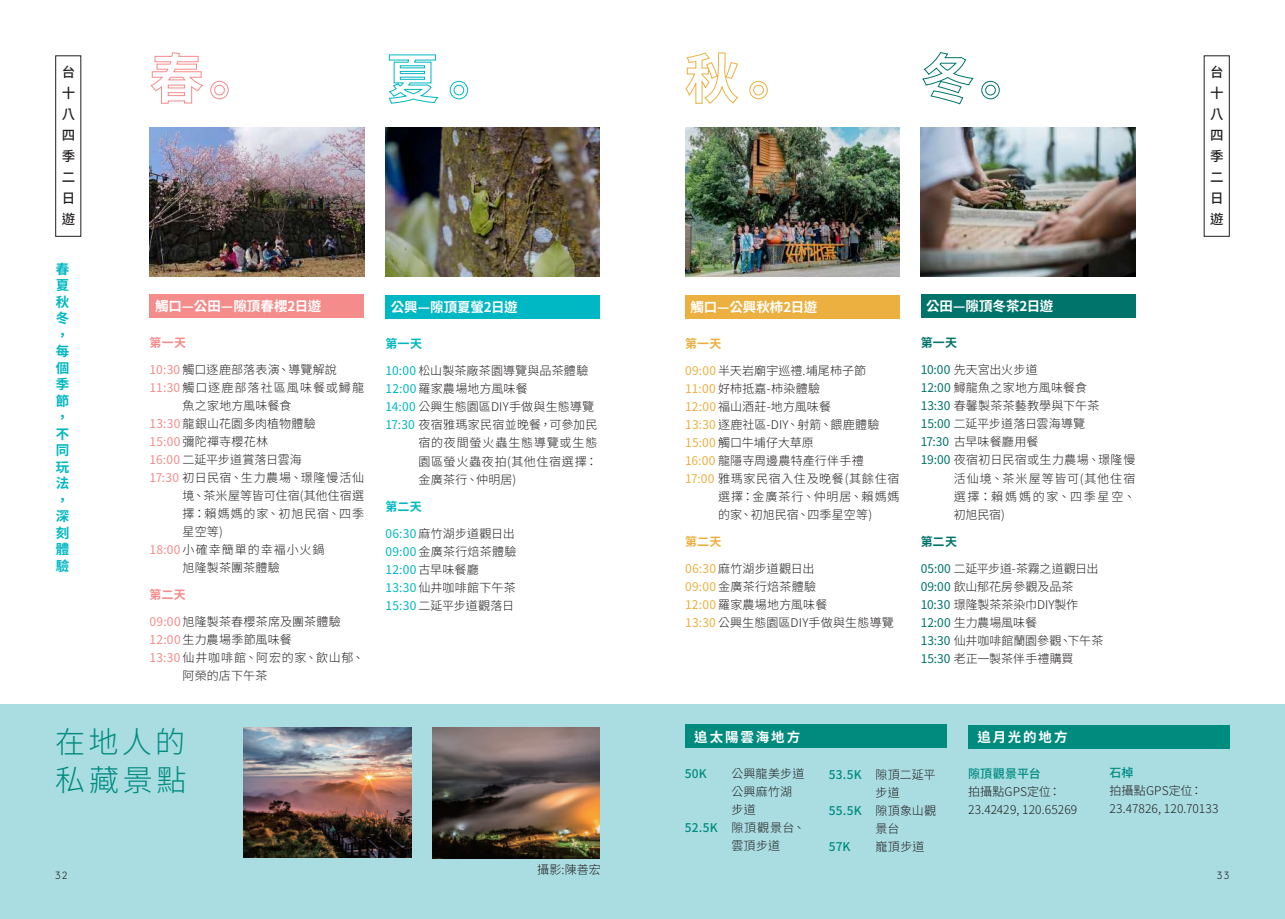
<style>
.page{position:relative;width:1285px;height:919px;background:#fff}
.page>*{position:absolute;margin:0;border:0;box-sizing:border-box;transform-origin:0 0}
.t1{font:300 30px/37.5px "Noto Sans CJ Ktc";letter-spacing:.115em;color:#008b7f}
.t2{font:700 13.5px "Noto Sans CJ Ktc";color:#fff}
.t3{font:700 13.5px/16.5px "Noto Sans CJ Ktc";color:#00b8c3;text-align:justify}
.t4{font:500 13.5px/21px "Noto Sans CJ Ktc";color:#231f20;text-align:justify}
.t5{font:700 13.5px "Noto Sans CJ Ktc";letter-spacing:.145em;color:#fff}
.t6{font:300 12px/18px "Noto Sans CJ Ktc";letter-spacing:.015em;color:#231f20}
.t7{font:300 12px/18px "Noto Sans CJ Ktc";letter-spacing:-.005em;color:#231f20}
.t8{font:300 12px "Noto Sans CJ Ktc";letter-spacing:.06em;color:#231f20}
.t9{font:500 12px "Noto Sans CJ Ktc";letter-spacing:.015em;color:#008b7f}
.t10{font:300 12px "Noto Sans CJ Ktc";letter-spacing:.09em;color:#231f20}
.t11{font:300 12px "Noto Sans CJ Ktc";letter-spacing:.07em;color:#231f20}
.t12{font:300 12px "Noto Sans CJ Ktc";letter-spacing:.085em;color:#231f20}
.t13{font:300 12px "Noto Sans CJ Ktc";letter-spacing:.065em;color:#231f20}
.t14{font:300 12px "Noto Sans CJ Ktc";letter-spacing:.04em;color:#231f20}
.t15{font:300 12px "Noto Sans CJ Ktc";letter-spacing:.075em;color:#231f20}
.t16{font:300 12px "Noto Sans CJ Ktc";letter-spacing:.145em;color:#231f20}
.t17{font:700 12px "Noto Sans CJ Ktc";letter-spacing:.02em;color:#f48c8b}
.t18{font:700 12px "Noto Sans CJ Ktc";letter-spacing:.02em;color:#00b8c3}
.t19{font:700 12px "Noto Sans CJ Ktc";letter-spacing:.02em;color:#ecb041}
.t20{font:700 12px "Noto Sans CJ Ktc";letter-spacing:.02em;color:#00746b}
.t21{font:300 10.5px "Brown";color:#231f20}
.s1{font-weight:400;color:#f48c8b}
.s2{font-weight:400;color:#00b8c3}
.s3{font-weight:400;color:#ecb041}
.s4{font-weight:400;color:#00746b}
.s5{font-weight:500;color:#008b7f}
.s6{font-weight:300;color:#231f20}
</style>
<div class="page">
<div style="left:0;top:704px;width:1284px;height:214px;background:#a9dde2"></div>
<img style="left:244px;top:727px;width:167px;height:130px">
<img style="left:150px;top:128px;width:214px;height:149px">
<img style="left:685px;top:128px;width:214px;height:149px">
<img style="left:385px;top:128px;width:215px;height:149px">
<img style="left:920px;top:128px;width:215px;height:149px">
<div style="left:685px;top:724px;width:261px;height:23px;background:#008b7f"></div>
<div style="left:967px;top:724px;width:262px;height:24px;background:#008b7f"></div>
<div style="left:55px;top:55px;width:26px;height:182px;border:1px solid #231f20"></div>
<div style="left:150px;top:294px;width:214px;height:23px;background:#f48c8b"></div>
<div style="left:685px;top:295px;width:214px;height:23px;background:#ecb041"></div>
<div style="left:385px;top:295px;width:215px;height:23px;background:#00b8c3"></div>
<div style="left:920px;top:294px;width:215px;height:23px;background:#00746b"></div>
<svg style="left:150px;top:52px;width:53px;height:52px"></svg>
<svg style="left:210px;top:81px;width:19px;height:19px"></svg>
<svg style="left:922px;top:52px;width:52px;height:53px"></svg>
<svg style="left:981px;top:81px;width:18px;height:19px"></svg>
<svg style="left:388px;top:54px;width:51px;height:50px"></svg>
<svg style="left:449px;top:81px;width:19px;height:19px"></svg>
<svg style="left:685px;top:52px;width:53px;height:52px"></svg>
<svg style="left:749px;top:81px;width:19px;height:19px"></svg>
<img style="left:432px;top:727px;width:168px;height:131px">
<p class="t4" style="left:62px;top:62px;width:15px">台十八四季二日遊</p>
<p class="t4" style="left:1209px;top:62px;width:15px">台十八四季二日遊</p>
<p class="t3" style="left:56px;top:260px;width:15px">春夏秋冬，每個季節，不同玩法，深刻體驗</p>
<p class="t2" style="left:155px;top:298px;width:168px">觸口—公田—隙頂春櫻2日遊</p>
<p class="t17" style="left:150px;top:335px;width:38px">第一天</p>
<p class="t6" style="left:150px;top:360px;width:189px"><span class="s1">10:30</span> 觸口逐鹿部落表演、導覽解說</p>
<p class="t10" style="left:150px;top:380px;width:216px"><span class="s1">11:30</span> 觸口逐鹿部落社區風味餐或鱘龍</p>
<p class="t6" style="left:183px;top:396px;width:110px">魚之家地方風味餐食</p>
<p class="t6" style="left:150px;top:414px;width:168px"><span class="s1">13:30</span> 龍銀山花園多肉植物體驗</p>
<p class="t6" style="left:150px;top:432px;width:120px"><span class="s1">15:00</span> 彌陀禪寺櫻花林</p>
<p class="t7" style="left:150px;top:450px;width:154px"><span class="s1">16:00</span> 二延平步道賞落日雲海</p>
<p class="t11" style="left:150px;top:470px;width:216px"><span class="s1">17:30</span> 初日民宿、生力農場、璟隆慢活仙</p>
<p class="t6" style="left:183px;top:486px;width:183px">境、茶米屋等皆可住宿(其他住宿選</p>
<p class="t15" style="left:183px;top:506px;width:183px">擇：賴媽媽的家、初旭民宿、四季</p>
<p class="t6" style="left:183px;top:522px;width:42px">星空等)</p>
<p class="t12" style="left:150px;top:542px;width:176px"><span class="s1">18:00</span> 小確幸簡單的幸褔小火鍋</p>
<p class="t6" style="left:183px;top:558px;width:99px">旭隆製茶團茶體驗</p>
<p class="t17" style="left:150px;top:587px;width:38px">第二天</p>
<p class="t6" style="left:150px;top:612px;width:193px"><span class="s1">09:00</span> 旭隆製茶春櫻茶席及團茶體驗</p>
<p class="t6" style="left:150px;top:630px;width:144px"><span class="s1">12:00</span> 生力農場季節風味餐</p>
<p class="t13" style="left:150px;top:650px;width:216px"><span class="s1">13:30</span> 仙井咖啡館、阿宏的家、飲山郁、</p>
<p class="t6" style="left:183px;top:666px;width:86px">阿榮的店下午茶</p>
<h1 class="t1" style="left:55px;top:724px;width:133px">在地人的私藏景點</h1>
<p class="t2" style="left:391px;top:300px;width:128px">公興—隙頂夏螢2日遊</p>
<p class="t18" style="left:385px;top:337px;width:38px">第一天</p>
<p class="t6" style="left:385px;top:362px;width:204px"><span class="s2">10:00</span> 松山製茶廠茶園導覽與品茶體驗</p>
<p class="t6" style="left:385px;top:380px;width:144px"><span class="s2">12:00</span> 羅家農場地方風味餐</p>
<p class="t6" style="left:385px;top:398px;width:210px"><span class="s2">14:00</span> 公興生態園區DIY手做與生態導覽</p>
<p class="t6" style="left:385px;top:416px;width:213px"><span class="s2">17:30</span> 夜宿雅瑪家民宿並晚餐，可參加民</p>
<p class="t11" style="left:418px;top:436px;width:180px">宿的夜間螢火蟲生態導覽或生態</p>
<p class="t8" style="left:418px;top:454px;width:180px">園區螢火蟲夜拍(其他住宿選擇：</p>
<p class="t6" style="left:418px;top:470px;width:99px">金廣茶行、仲明居)</p>
<p class="t18" style="left:385px;top:499px;width:38px">第二天</p>
<p class="t6" style="left:385px;top:524px;width:133px"><span class="s2">06:30</span> 麻竹湖步道觀日出<br><span class="s2">09:00</span> 金廣茶行焙茶體驗<br><span class="s2">12:00</span> 古早味餐廳<br><span class="s2">13:30</span> 仙井咖啡館下午茶<br><span class="s2">15:30</span> 二延平步道觀落日</p>
<p class="t21" style="left:55px;top:867px;width:14px">32</p>
<p class="t6" style="left:537px;top:860px;width:65px">攝影:陳善宏</p>
<p class="t2" style="left:690px;top:299px;width:128px">觸口—公興秋柿2日遊</p>
<p class="t19" style="left:685px;top:336px;width:38px">第一天</p>
<p class="t6" style="left:685px;top:361px;width:183px"><span class="s3">09:00</span> 半天岩廟宇巡禮.埔尾柿子節</p>
<p class="t6" style="left:685px;top:379px;width:137px"><span class="s3">11:00</span> 好柿抵嘉-柿染體驗</p>
<p class="t6" style="left:685px;top:397px;width:148px"><span class="s3">12:00</span> 福山酒莊-地方風味餐</p>
<p class="t6" style="left:685px;top:415px;width:196px"><span class="s3">13:30</span> 逐鹿社區-DIY、射箭、餵鹿體驗</p>
<p class="t6" style="left:685px;top:433px;width:130px"><span class="s3">15:00</span> 觸口牛埔仔大草原</p>
<p class="t6" style="left:685px;top:451px;width:180px"><span class="s3">16:00</span> 龍隱寺周邊農特產行伴手禮</p>
<p class="t8" style="left:685px;top:471px;width:216px"><span class="s3">17:00</span> 雅瑪家民宿入住及晚餐(其餘住宿</p>
<p class="t12" style="left:718px;top:489px;width:183px">選擇：金廣茶行、仲明居、賴媽媽</p>
<p class="t6" style="left:718px;top:505px;width:155px">的家、初旭民宿、四季星空等)</p>
<p class="t19" style="left:685px;top:534px;width:38px">第二天</p>
<p class="t6" style="left:685px;top:559px;width:210px"><span class="s3">06:30</span> 麻竹湖步道觀日出<br><span class="s3">09:00</span> 金廣茶行焙茶體驗<br><span class="s3">12:00</span> 羅家農場地方風味餐<br><span class="s3">13:30</span> 公興生態園區DIY手做與生態導覽</p>
<p class="t2" style="left:925px;top:299px;width:129px">公田—隙頂冬茶2日遊</p>
<p class="t20" style="left:920px;top:336px;width:38px">第一天</p>
<p class="t6" style="left:920px;top:361px;width:119px"><span class="s4">10:00</span> 先天宮出火步道</p>
<p class="t6" style="left:920px;top:379px;width:168px"><span class="s4">12:00</span> 鱘龍魚之家地方風味餐食</p>
<p class="t6" style="left:920px;top:397px;width:180px"><span class="s4">13:30</span> 春馨製茶茶藝教學與下午茶</p>
<p class="t7" style="left:920px;top:415px;width:166px"><span class="s4">15:00</span> 二延平步道落日雲海導覽</p>
<p class="t6" style="left:920px;top:433px;width:119px"><span class="s4">17:30</span> 古早味餐廳用餐</p>
<p class="t14" style="left:920px;top:453px;width:216px"><span class="s4">19:00</span> 夜宿初日民宿或生力農場、璟隆慢</p>
<p class="t10" style="left:953px;top:471px;width:183px">活仙境、茶米屋等皆可(其他住宿</p>
<p class="t16" style="left:953px;top:489px;width:183px">選擇：賴媽媽的家、四季星空、</p>
<p class="t6" style="left:953px;top:505px;width:53px">初旭民宿)</p>
<p class="t20" style="left:920px;top:534px;width:38px">第二天</p>
<p class="t7" style="left:920px;top:559px;width:184px"><span class="s4">05:00</span> 二延平步道-茶霧之道觀日出<br><span class="s4">09:00</span> 飲山郁花房參觀及品茶<br><span class="s4">10:30</span> 璟隆製茶茶染巾DIY製作<br><span class="s4">12:00</span> 生力農場風味餐<br><span class="s4">13:30</span> 仙井咖啡館蘭園參觀、下午茶<br><span class="s4">15:30</span> 老正一製茶伴手禮購買</p>
<p class="t5" style="left:694px;top:729px;width:108px">追太陽雲海地方</p>
<p class="t9" style="left:684px;top:767px;width:24px">50K</p>
<p class="t6" style="left:731px;top:765px;width:74px">公興龍美步道</p>
<p class="t6" style="left:731px;top:783px;width:62px">公興麻竹湖</p>
<p class="t6" style="left:731px;top:801px;width:26px">步道</p>
<p class="t6" style="left:684px;top:819px;width:122px"><span class="s5">52.5K</span> 隙頂觀景台、</p>
<p class="t6" style="left:731px;top:837px;width:50px">雲頂步道</p>
<p class="t9" style="left:828px;top:767px;width:108px">53.5K <span class="s6">隙頂二延平</span></p>
<p class="t6" style="left:875px;top:783px;width:26px">步道</p>
<p class="t9" style="left:828px;top:803px;width:109px">55.5K <span class="s6">隙頂象山觀</span></p>
<p class="t6" style="left:875px;top:819px;width:25px">景台</p>
<p class="t9" style="left:828px;top:839px;width:23px">57K</p>
<p class="t6" style="left:875px;top:837px;width:50px">巃頂步道</p>
<p class="t2" style="left:977px;top:729px;width:92px">追月光的地方</p>
<p class="t9" style="left:967px;top:767px;width:74px">隙頂觀景平台</p>
<p class="t6" style="left:967px;top:783px;width:111px">拍攝點GPS定位：<br>23.42429, 120.65269</p>
<p class="t9" style="left:1109px;top:765px;width:26px">石棹</p>
<p class="t6" style="left:1109px;top:781px;width:111px">拍攝點GPS定位：<br>23.47826, 120.70133</p>
<p class="t21" style="left:1216px;top:867px;width:14px">33</p>
</div>
